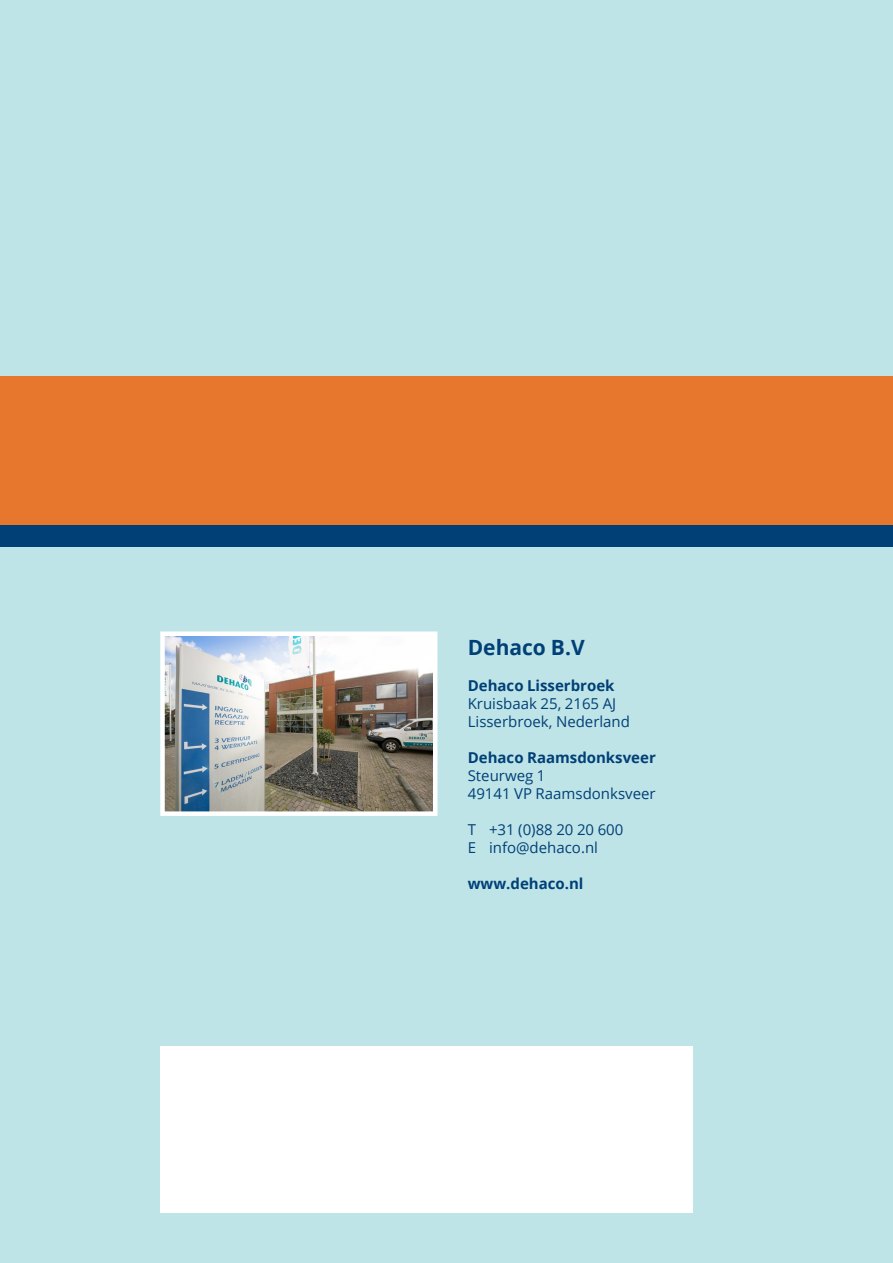
<style>
.page{position:relative;width:893px;height:1263px;background:#bfe4e7}
.page>*{position:absolute;margin:0;border:0;box-sizing:border-box;transform-origin:0 0}
.t1{font:700 21px "Open Sans";color:#004077}
.t2{font:15px/18px "Open Sans";color:#004077}
.t3{font:700 15px "Open Sans";color:#004077}
</style>
<div class="page">
<div style="left:0;top:376px;width:893px;height:170px;background:#e6772d"></div>
<div style="left:0;top:525px;width:893px;height:21px;background:#004077"></div>
<img style="left:165px;top:636px;width:267px;height:175px">
<div style="left:160px;top:631px;width:277px;height:185px;border:4px solid #fff"></div>
<div style="left:160px;top:1047px;width:532px;height:166px;background:#fff"></div>
<h1 class="t1" style="left:468px;top:632px;width:118px">Dehaco B.V</h1>
<p class="t3" style="left:468px;top:674px;width:148px">Dehaco Lisserbroek</p>
<p class="t2" style="left:468px;top:694px;width:164px">Kruisbaak 25, 2165 AJ<br>Lisserbroek, Nederland</p>
<p class="t3" style="left:468px;top:746px;width:190px">Dehaco Raamsdonksveer</p>
<p class="t2" style="left:468px;top:766px;width:189px">Steurweg 1<br>49141 VP Raamsdonksveer</p>
<p class="t2" style="left:468px;top:820px;width:10px">T<br>E</p>
<p class="t3" style="left:468px;top:872px;width:117px">www.dehaco.nl</p>
<p class="t2" style="left:489px;top:820px;width:136px">+31 (0)88 20 20 600 info@dehaco.nl</p>
</div>
